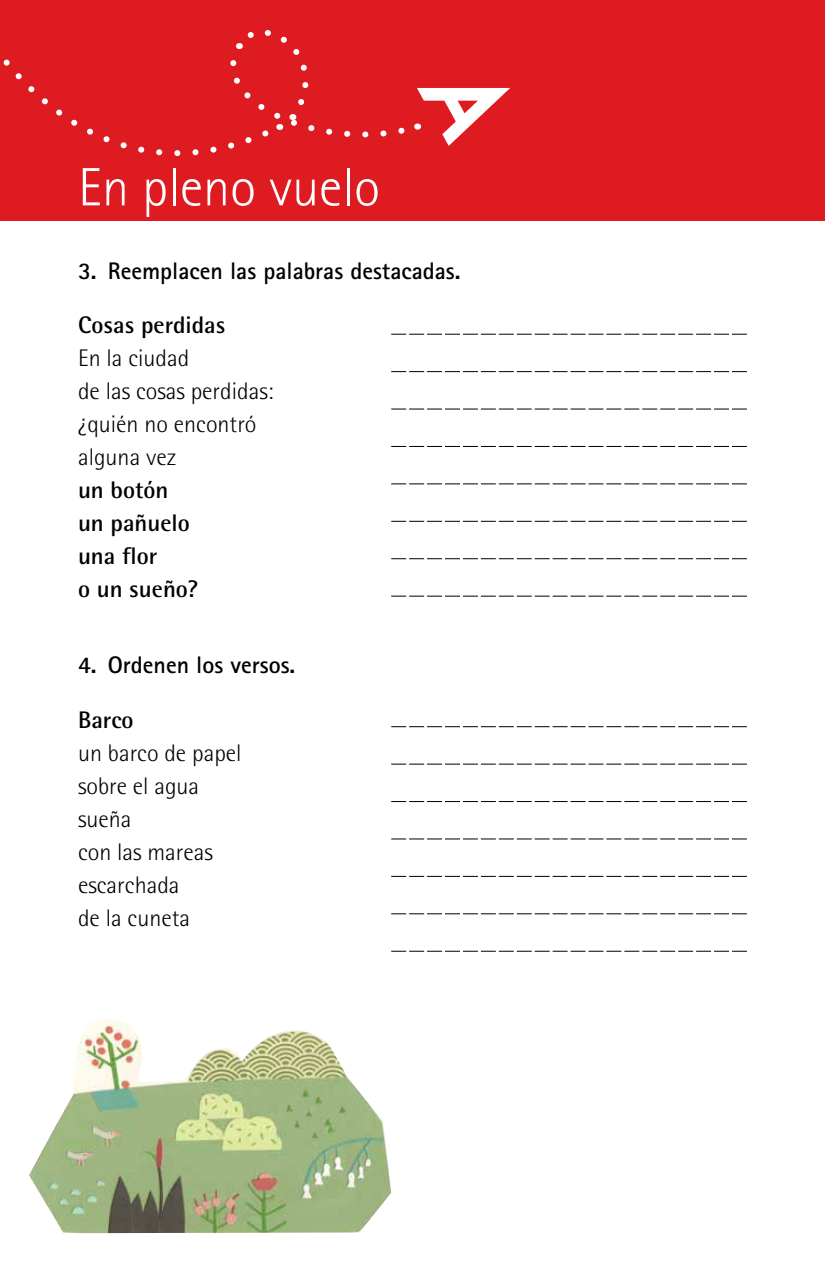
<style>
.page{position:relative;width:825px;height:1263px;background:#fff}
.page>*{position:absolute;margin:0;border:0;box-sizing:border-box;transform-origin:0 0}
.t1{font:300 54px "Rotis Sans Serif";color:#fff}
.t2{font:300 24px/33px "Rotis Semi Sans";color:#000}
.t3{font:700 24px "Rotis Sans Serif Std";color:#000}
.t4{font:700 24px/33px "Rotis Semi Sans";color:#000}
</style>
<div class="page">
<div style="left:0;top:0;width:825px;height:221px;background:#df1b22"></div>
<svg style="left:391px;top:334px;width:356px;height:1px"></svg>
<svg style="left:391px;top:371px;width:356px;height:1px"></svg>
<svg style="left:391px;top:726px;width:356px;height:1px"></svg>
<svg style="left:391px;top:409px;width:356px;height:1px"></svg>
<svg style="left:391px;top:764px;width:356px;height:1px"></svg>
<svg style="left:391px;top:521px;width:356px;height:1px"></svg>
<svg style="left:391px;top:876px;width:356px;height:1px"></svg>
<svg style="left:391px;top:446px;width:356px;height:1px"></svg>
<svg style="left:391px;top:801px;width:356px;height:1px"></svg>
<svg style="left:391px;top:558px;width:356px;height:1px"></svg>
<svg style="left:391px;top:913px;width:356px;height:1px"></svg>
<svg style="left:391px;top:483px;width:356px;height:1px"></svg>
<svg style="left:391px;top:838px;width:356px;height:1px"></svg>
<svg style="left:391px;top:596px;width:356px;height:1px"></svg>
<svg style="left:391px;top:951px;width:356px;height:1px"></svg>
<svg style="left:3px;top:59px;width:214px;height:97px"></svg>
<svg style="left:228px;top:30px;width:282px;height:119px"></svg>
<img style="left:29px;top:1019px;width:362px;height:214px">
<h1 class="t1" style="left:78px;top:156px;width:303px">En pleno vuelo</h1>
<p class="t3" style="left:78px;top:256px;width:384px">3. Reemplacen las palabras destacadas.</p>
<p class="t4" style="left:78px;top:308px;width:149px">Cosas perdidas</p>
<p class="t2" style="left:78px;top:341px;width:197px">En la ciudad<br>de las cosas perdidas: ¿quién no encontró alguna vez</p>
<p class="t4" style="left:78px;top:473px;width:122px">un botón un pañuelo una flor<br>o un sueño?</p>
<p class="t3" style="left:78px;top:650px;width:219px">4. Ordenen los versos.</p>
<p class="t4" style="left:78px;top:703px;width:57px">Barco</p>
<p class="t2" style="left:78px;top:736px;width:165px">un barco de papel sobre el agua sueña<br>con las mareas escarchada<br>de la cuneta</p>
</div>
